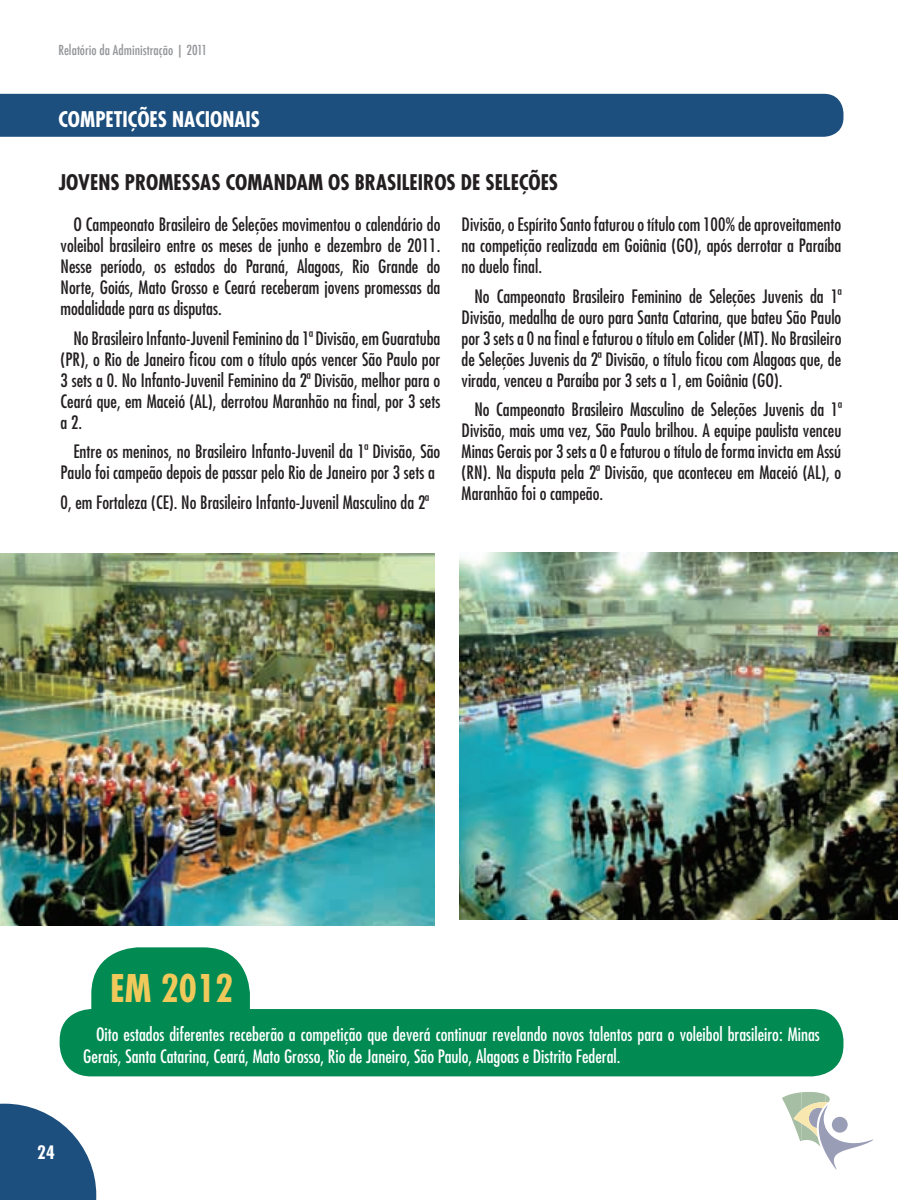
<style>
.page{position:relative;width:902px;height:1200px;background:#fff}
.page>*{position:absolute;margin:0;border:0;box-sizing:border-box;transform-origin:0 0}
.t1{font:700 condensed 37.2px "Futura Std";color:#f1c95b}
.t2{font:700 condensed 21px "Futura Std";color:#231f20}
.t3{font:700 condensed 21px "Futura Std";color:#fff}
.t4{font:condensed 18px/21px "Futura Std";color:#231f20;text-align:justify}
.t5{font:condensed 18px/21.6px "Futura Std";color:#fff}
.t6{font:700 condensed 18px "Futura Std";color:#fff}
.t7{font:500 condensed 13.5px "Futura";color:#939598}
</style>
<div class="page">
<svg style="left:782px;top:1092px;width:92px;height:77px"></svg>
<div style="left:0;top:94px;width:843px;height:43px;background:#1d4f7e"></div>
<img style="left:0;top:554px;width:434px;height:372px">
<div style="left:91px;top:947px;width:159px;height:122px;background:#018a52;border-radius:47px"></div>
<div style="left:60px;top:1009px;width:783px;height:67px;background:#018a52;border-radius:32px"></div>
<img style="left:460px;top:552px;width:437px;height:367px">
<svg style="left:0;top:1103px;width:96px;height:97px"></svg>
<p class="t7" style="left:58px;top:41px;width:150px">Relatório da Administração | 2011</p>
<p class="t3" style="left:58px;top:106px;width:203px">COMPETIÇÕES NACIONAIS</p>
<p class="t2" style="left:59px;top:169px;width:501px">JOVENS PROMESSAS COMANDAM OS BRASILEIROS DE SELEÇÕES</p>
<p class="t4" style="left:61px;top:214px;width:381px;text-indent:13px">O Campeonato Brasileiro de Seleções movimentou o calendário do voleibol brasileiro entre os meses de junho e dezembro de 2011.<br>Nesse período, os estados do Paraná, Alagoas, Rio Grande do Norte, Goiás, Mato Grosso e Ceará receberam jovens promessas da modalidade para as disputas.</p>
<p class="t4" style="left:61px;top:327px;width:381px;text-indent:13px">No Brasileiro Infanto-Juvenil Feminino da 1ª Divisão, em Guaratuba (PR), o Rio de Janeiro cou com o título após vencer São Paulo por 3 sets a 0. No Infanto-Juvenil Feminino da 2ª Divisão, melhor para o Ceará que, em Maceió (AL), derrotou Maranhão na nal, por 3 sets a 2.</p>
<p class="t4" style="left:61px;top:441px;width:381px;text-indent:13px">Entre os meninos, no Brasileiro Infanto-Juvenil da 1ª Divisão, São<br>Paulo foi campeão depois de passar pelo Rio de Janeiro por 3 sets a</p>
<p class="t4" style="left:61px;top:491px;width:369px">0, em Fortaleza (CE). No Brasileiro Infanto-Juvenil Masculino da 2ª</p>
<p class="t4" style="left:462px;top:214px;width:381px">Divisão, o Espírito Santo faturou o título com 100% de aproveitamento na competição realizada em Goiânia (GO), após derrotar a Paraíba no duelo nal.</p>
<p class="t4" style="left:462px;top:285px;width:381px;text-indent:13px">No Campeonato Brasileiro Feminino de Seleções Juvenis da 1ª Divisão, medalha de ouro para Santa Catarina, que bateu São Paulo por 3 sets a 0 na nal e faturou o título em Colider (MT). No Brasileiro de Seleções Juvenis da 2ª Divisão, o título cou com Alagoas que, de virada, venceu a Paraíba por 3 sets a 1, em Goiânia (GO).</p>
<p class="t4" style="left:462px;top:399px;width:381px;text-indent:13px">No Campeonato Brasileiro Masculino de Seleções Juvenis da 1ª Divisão, mais uma vez, São Paulo brilhou. A equipe paulista venceu Minas Gerais por 3 sets a 0 e faturou o título de forma invicta em Assú (RN). Na disputa pela 2ª Divisão, que aconteceu em Maceió (AL), o Maranhão foi o campeão.</p>
<h1 class="t1" style="left:110px;top:965px;width:125px">EM 2012</h1>
<p class="t5" style="left:83px;top:1023px;width:738px;text-indent:13px">Oito estados diferentes receberão a competição que deverá continuar revelando novos talentos para o voleibol brasileiro: Minas<br>Gerais, Santa Catarina, Ceará, Mato Grosso, Rio de Janeiro, São Paulo, Alagoas e Distrito Federal.</p>
<p class="t6" style="left:37px;top:1141px;width:19px">24</p>
</div>
